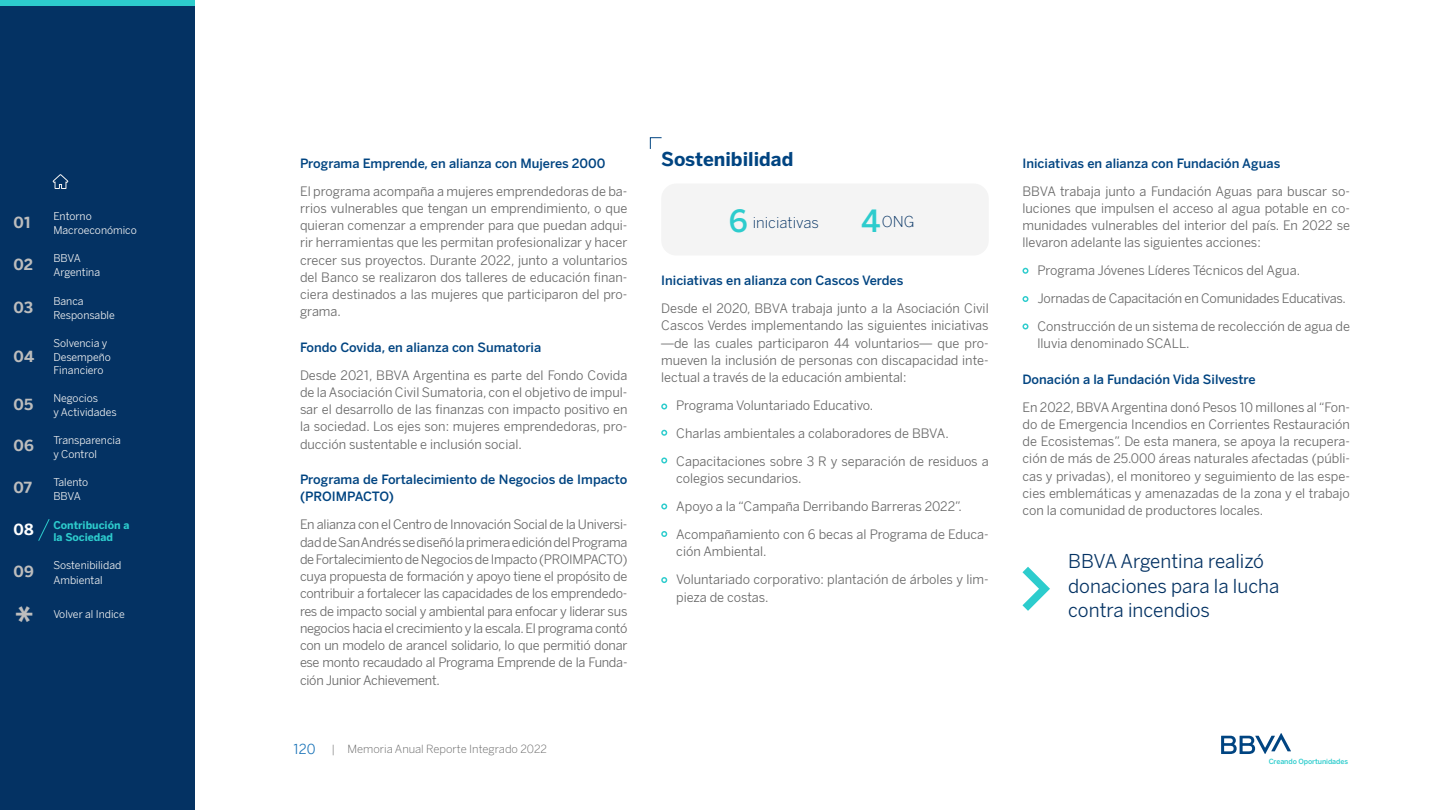
<style>
.page{position:relative;width:1440px;height:810px;background:#fff}
.page>*{position:absolute;margin:0;border:0;box-sizing:border-box;transform-origin:0 0}
.t1{font:700 36px "BBVA Benton Sans";color:#bdbdbd}
.t2{font:18.75px/24.8px "BBVA Benton Sans";color:#043263}
.t3{font:700 18.75px "BBVA Benton Sans";color:#004481}
.t4{font:700 15px "BBVA Benton Sans";color:#bdbdbd}
.t5{font:300 15px "BBVA Benton Sans";color:#043263}
.t6{font:700 15px "BBVA Benton Sans";color:#fff}
.t7{font:13.5px "BBVA Benton Sans";color:#1973b8}
.t8{font:12.75px/17.2px "BBVA Benton Sans";color:#666;text-align:justify}
.t9{font:500 12.75px/17.2px "Benton Sans BBVA";color:#004481}
.t10{font:300 11.25px "BBVA Benton Sans";color:#666}
.t11{font:10.5px/14.1px "BBVA Benton Sans";color:#f4f4f4}
.t12{font:700 10.5px/12.6px "BBVA Benton Sans";color:#2dcccd}
.t13{font:500 7.12px "Benton Sans BBVA";letter-spacing:-.015em;color:#2dcccd}
.s1{font-size:30px;color:#2dcccd}
</style>
<div class="page">
<div style="left:0;top:0;width:195px;height:810px;background:#043263"></div>
<svg style="left:52px;top:174px;width:17px;height:15px"></svg>
<svg style="left:1221px;top:733px;width:70px;height:21px"></svg>
<div style="left:0;top:0;width:195px;height:6px;background:#2dcccd"></div>
<svg style="left:38px;top:519px;width:12px;height:22px"></svg>
<div style="left:661px;top:184px;width:328px;height:72px;background:#f4f4f4;border-radius:15px"></div>
<svg style="left:650px;top:137px;width:12px;height:12px"></svg>
<svg style="left:661px;top:404px;width:6px;height:6px"></svg>
<svg style="left:661px;top:430px;width:6px;height:6px"></svg>
<svg style="left:661px;top:458px;width:6px;height:6px"></svg>
<svg style="left:661px;top:503px;width:6px;height:6px"></svg>
<svg style="left:661px;top:531px;width:6px;height:6px"></svg>
<svg style="left:661px;top:577px;width:6px;height:6px"></svg>
<svg style="left:1023px;top:268px;width:6px;height:6px"></svg>
<svg style="left:1023px;top:296px;width:6px;height:6px"></svg>
<svg style="left:1023px;top:323px;width:6px;height:6px"></svg>
<svg style="left:1022px;top:567px;width:28px;height:44px"></svg>
<p class="t4" style="left:14px;top:214px;width:19px">01</p>
<p class="t4" style="left:14px;top:255px;width:21px">02</p>
<p class="t4" style="left:14px;top:298px;width:21px">03</p>
<p class="t4" style="left:14px;top:347px;width:22px">04</p>
<p class="t4" style="left:14px;top:395px;width:21px">05</p>
<p class="t4" style="left:14px;top:437px;width:22px">06</p>
<p class="t4" style="left:14px;top:478px;width:20px">07</p>
<p class="t6" style="left:14px;top:521px;width:22px">08</p>
<p class="t4" style="left:14px;top:562px;width:22px">09</p>
<h1 class="t1" style="left:15px;top:597px;width:20px">*</h1>
<p class="t11" style="left:53px;top:209px;width:85px">Entorno<br>Macroeconómico</p>
<p class="t11" style="left:53px;top:251px;width:48px">BBVA<br>Argentina</p>
<p class="t11" style="left:53px;top:294px;width:63px">Banca<br>Responsable</p>
<p class="t11" style="left:53px;top:336px;width:59px">Solvencia y<br>Desempeño</p>
<p class="t11" style="left:53px;top:363px;width:52px">Financiero</p>
<p class="t11" style="left:53px;top:391px;width:65px">Negocios<br>y Actividades</p>
<p class="t11" style="left:53px;top:433px;width:69px">Transparencia y Control</p>
<p class="t11" style="left:53px;top:476px;width:37px">Talento<br>BBVA</p>
<p class="t12" style="left:53px;top:519px;width:78px">Contribución a la Sociedad</p>
<p class="t11" style="left:53px;top:559px;width:69px">Sostenibilidad<br>Ambiental</p>
<p class="t11" style="left:53px;top:607px;width:73px">Volver al Indice</p>
<p class="t9" style="left:300px;top:154px;width:307px">Programa Emprende, en alianza con Mujeres 2000</p>
<p class="t8" style="left:300px;top:182px;width:329px">El programa acompaña a mujeres emprendedoras de ba&shy;rrios vulnerables que tengan un emprendimiento, o que quieran comenzar a emprender para que puedan adqui&shy;rir herramientas que les permitan profesionalizar y hacer crecer sus proyectos. Durante 2022, junto a voluntarios del Banco se realizaron dos talleres de educación finan&shy;ciera destinados a las mujeres que participaron del pro&shy;grama.</p>
<p class="t9" style="left:300px;top:339px;width:243px">Fondo Covida, en alianza con Sumatoria</p>
<p class="t8" style="left:300px;top:366px;width:329px">Desde 2021, BBVA Argentina es parte del Fondo Covida de la Asociación Civil Sumatoria, con el objetivo de impul&shy;sar el desarrollo de las finanzas con impacto positivo en la sociedad. Los ejes son: mujeres emprendedoras, pro&shy;ducción sustentable e inclusión social.</p>
<p class="t9" style="left:300px;top:471px;width:329px">Programa de Fortalecimiento de Negocios de Impacto (PROIMPACTO)</p>
<p class="t8" style="left:300px;top:516px;width:329px">En alianza con el Centro de Innovación Social de la Universi&shy;dad de San Andrés se diseñó la primera edición del Programa de Fortalecimiento de Negocios de Impacto (PROIMPACTO) cuya propuesta de formación y apoyo tiene el propósito de contribuir a fortalecer las capacidades de los emprendedo&shy;res de impacto social y ambiental para enfocar y liderar sus negocios hacia el crecimiento y la escala. El programa contó con un modelo de arancel solidario, lo que permitió donar ese monto recaudado al Programa Emprende de la Funda&shy;ción Junior Achievement.</p>
<p class="t7" style="left:293px;top:741px;width:24px">120</p>
<p class="t10" style="left:332px;top:742px;width:217px">| Memoria Anual Reporte Integrado 2022</p>
<h2 class="t3" style="left:661px;top:147px;width:134px">Sostenibilidad</h2>
<p class="t5" style="left:729px;top:213px;width:92px"><span class="s1">6</span> iniciativas</p>
<p class="t5" style="left:861px;top:213px;width:55px"><span class="s1">4</span>ONG</p>
<p class="t9" style="left:661px;top:272px;width:244px">Iniciativas en alianza con Cascos Verdes</p>
<p class="t8" style="left:661px;top:300px;width:329px">Desde el 2020, BBVA trabaja junto a la Asociación Civil Cascos Verdes implementando las siguientes iniciativas —de las cuales participaron 44 voluntarios— que pro&shy;mueven la inclusión de personas con discapacidad inte&shy;lectual a través de la educación ambiental:</p>
<p class="t8" style="left:676px;top:391px;width:314px;line-height:27.9px;text-align:left">Programa Voluntariado Educativo.<br>Charlas ambientales a colaboradores de BBVA.<br>Capacitaciones sobre 3 R y separación de residuos a</p>
<p class="t8" style="left:676px;top:465px;width:314px;line-height:27.9px;text-align:left">colegios secundarios.<br>Apoyo a la “Campaña Derribando Barreras 2022”.<br>Acompañamiento con 6 becas al Programa de Educa-</p>
<p class="t8" style="left:676px;top:538px;width:314px;line-height:27.9px">ción Ambiental.<br>Voluntariado corporativo: plantación de árboles y lim-</p>
<p class="t8" style="left:676px;top:588px;width:94px">pieza de costas.</p>
<p class="t9" style="left:1023px;top:154px;width:259px">Iniciativas en alianza con Fundación Aguas</p>
<p class="t8" style="left:1023px;top:182px;width:329px">BBVA trabaja junto a Fundación Aguas para buscar so&shy;luciones que impulsen el acceso al agua potable en co&shy;munidades vulnerables del interior del país. En 2022 se llevaron adelante las siguientes acciones:</p>
<p class="t8" style="left:1037px;top:257px;width:314px;line-height:27.9px;text-align:left">Programa Jóvenes Líderes Técnicos del Agua.<br>Jornadas de Capacitación en Comunidades Educativas.<br>Construcción de un sistema de recolección de agua de</p>
<p class="t8" style="left:1037px;top:335px;width:154px">lluvia denominado SCALL.</p>
<p class="t9" style="left:1023px;top:371px;width:235px">Donación a la Fundación Vida Silvestre</p>
<p class="t8" style="left:1023px;top:398px;width:329px">En 2022, BBVA Argentina donó Pesos 10 millones al “Fon&shy;do de Emergencia Incendios en Corrientes Restauración de Ecosistemas”. De esta manera, se apoya la recupera&shy;ción de más de 25.000 áreas naturales afectadas (públi&shy;cas y privadas), el monitoreo y seguimiento de las espe&shy;cies emblemáticas y amenazadas de la zona y el trabajo con la comunidad de productores locales.</p>
<h2 class="t2" style="left:1068px;top:549px;width:213px">BBVA Argentina realizó donaciones para la lucha contra incendios</h2>
<p class="t13" style="left:1269px;top:757px;width:81px">Creando Oportunidades</p>
</div>
